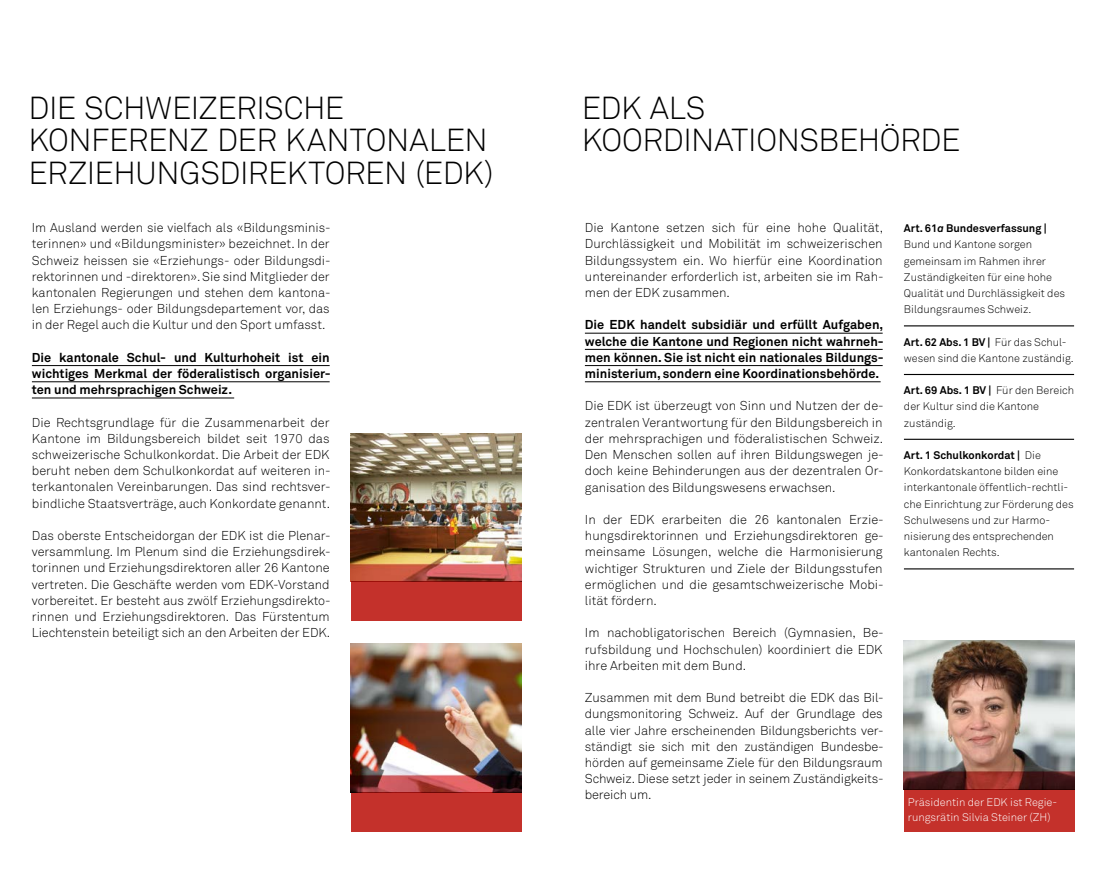
<style>
.page{position:relative;width:1106px;height:893px;background:#fff}
.page>*{position:absolute;margin:0;border:0;box-sizing:border-box;transform-origin:0 0}
.t1{font:300 31.5px/32.4px "Akkurat";letter-spacing:-.015em;color:#000}
.t2{font:300 12.75px/16.2px "Akkurat";color:#000;text-align:justify}
.t3{font:700 12.75px/16.2px "Akkurat";color:#000;text-align:justify}
.t4{font:300 10.95px/16.2px "Akkurat";color:#000}
.t5{font:300 10.95px/15.3px "Akkurat";color:#fff}
.s1{font-weight:700}
.s2{font-weight:700;font-style:italic}
</style>
<div class="page">
<img style="left:351px;top:644px;width:170px;height:149px">
<div style="left:351px;top:793px;width:170px;height:39px;background:#c4312b"></div>
<img style="left:351px;top:433px;width:170px;height:149px">
<div style="left:351px;top:582px;width:170px;height:39px;background:#c4312b"></div>
<img style="left:904px;top:641px;width:170px;height:148px">
<div style="left:904px;top:789px;width:170px;height:43px;background:#c4312b"></div>
<hr style="left:32px;top:365px;width:298px;height:1px;background:#000">
<hr style="left:32px;top:381px;width:298px;height:1px;background:#000">
<hr style="left:32px;top:398px;width:202px;height:1px;background:#000">
<hr style="left:585px;top:333px;width:297px;height:1px;background:#000">
<hr style="left:585px;top:349px;width:297px;height:1px;background:#000">
<hr style="left:585px;top:365px;width:297px;height:1px;background:#000">
<hr style="left:585px;top:381px;width:295px;height:1px;background:#000">
<hr style="left:904px;top:325px;width:170px;height:1px;background:#000">
<hr style="left:904px;top:374px;width:170px;height:1px;background:#000">
<hr style="left:904px;top:439px;width:170px;height:1px;background:#000">
<hr style="left:904px;top:568px;width:170px;height:1px;background:#000">
<h1 class="t1" style="left:28px;top:92px;width:466px">DIE SCHWEIZERISCHE<br>KONFERENZ DER KANTONALEN<br>ERZIEHUNGSDIREKTOREN (EDK)</h1>
<p class="t2" style="left:32px;top:220px;width:300px">Im Ausland werden sie vielfach als «Bildungsminis&shy;terinnen» und «Bildungsminister» bezeichnet. In der Schweiz heissen sie «Erziehungs- oder Bildungsdi&shy;rektorinnen und -direktoren». Sie sind Mitglieder der kantonalen Regierungen und stehen dem kantona&shy;len Erziehungs- oder Bildungsdepartement vor, das in der Regel auch die Kultur und den Sport umfasst.</p>
<p class="t3" style="left:32px;top:349px;width:300px">Die kantonale Schul- und Kulturhoheit ist ein wichtiges Merkmal der föderalistisch organisier&shy;ten und mehrsprachigen Schweiz.</p>
<p class="t2" style="left:32px;top:414px;width:300px">Die Rechtsgrundlage für die Zusammenarbeit der Kantone im Bildungsbereich bildet seit 1970 das schweizerische Schulkonkordat. Die Arbeit der EDK beruht neben dem Schulkonkordat auf weiteren in&shy;terkantonalen Vereinbarungen. Das sind rechtsver&shy;bindliche Staatsverträge, auch Konkordate genannt.</p>
<p class="t2" style="left:32px;top:528px;width:300px">Das oberste Entscheidorgan der EDK ist die Plenar&shy;versammlung. Im Plenum sind die Erziehungsdirek&shy;torinnen und Erziehungsdirektoren aller 26 Kantone vertreten. Die Geschäfte werden vom EDK-Vorstand vorbereitet. Er besteht aus zwölf Erziehungsdirekto&shy;rinnen und Erziehungsdirektoren. Das Fürstentum Liechtenstein beteiligt sich an den Arbeiten der EDK.</p>
<h1 class="t1" style="left:581px;top:92px;width:380px">EDK ALS<br>KOORDINATIONSBEHÖRDE</h1>
<p class="t2" style="left:585px;top:220px;width:300px">Die Kantone setzen sich für eine hohe Qualität, Durchlässigkeit und Mobilität im schweizerischen Bildungssystem ein. Wo hierfür eine Koordination untereinander erforderlich ist, arbeiten sie im Rah&shy;men der EDK zusammen.</p>
<p class="t3" style="left:585px;top:317px;width:300px">Die EDK handelt subsidiär und erfüllt Aufgaben, welche die Kantone und Regionen nicht wahrneh&shy;men können. Sie ist nicht ein nationales Bildungs&shy;ministerium, sondern eine Koordinationsbehörde.</p>
<p class="t2" style="left:585px;top:398px;width:300px">Die EDK ist überzeugt von Sinn und Nutzen der de&shy;zentralen Verantwortung für den Bildungsbereich in der mehrsprachigen und föderalistischen Schweiz.<br>Den Menschen sollen auf ihren Bildungswegen je&shy;doch keine Behinderungen aus der dezentralen Or&shy;ganisation des Bildungswesens erwachsen.</p>
<p class="t2" style="left:585px;top:512px;width:300px">In der EDK erarbeiten die 26 kantonalen Erzie&shy;hungsdirektorinnen und Erziehungsdirektoren ge&shy;meinsame Lösungen, welche die Harmonisierung wichtiger Strukturen und Ziele der Bildungsstufen ermöglichen und die gesamtschweizerische Mobi&shy;lität fördern.</p>
<p class="t2" style="left:585px;top:625px;width:300px">Im nachobligatorischen Bereich (Gymnasien, Be&shy;rufsbildung und Hochschulen) koordiniert die EDK ihre Arbeiten mit dem Bund.</p>
<p class="t2" style="left:585px;top:690px;width:300px">Zusammen mit dem Bund betreibt die EDK das Bil&shy;dungsmonitoring Schweiz. Auf der Grundlage des alle vier Jahre erscheinenden Bildungsberichts ver&shy;ständigt sie sich mit den zuständigen Bundesbe&shy;hörden auf gemeinsame Ziele für den Bildungsraum Schweiz. Diese setzt jeder in seinem Zuständigkeits&shy;bereich um.</p>
<p class="t4" style="left:904px;top:220px;width:163px"><span class="s1">Art. 61</span><span class="s2">a</span> <span class="s1">Bundesverfassung |<br></span>Bund und Kantone sorgen gemeinsam im Rahmen ihrer<br>Zuständigkeiten für eine hohe<br>Qualität und Durchlässigkeit des<br>Bildungsraumes Schweiz.</p>
<p class="t4" style="left:904px;top:334px;width:171px"><span class="s1">Art. 62 Abs. 1 BV |</span> Für das Schul&shy;wesen sind die Kantone zuständig.</p>
<p class="t4" style="left:904px;top:382px;width:172px"><span class="s1">Art. 69 Abs. 1 BV |</span> Für den Bereich der Kultur sind die Kantone zuständig.</p>
<p class="t4" style="left:904px;top:447px;width:171px"><span class="s1">Art. 1 Schulkonkordat |</span> Die<br>Konkordatskantone bilden eine interkantonale öffentlich-rechtli&shy;che Einrichtung zur Förderung des<br>Schulwesens und zur Harmo&shy;nisierung des entsprechenden kantonalen Rechts.</p>
<p class="t5" style="left:908px;top:794px;width:151px">Präsidentin der EDK ist Regie&shy;rungsrätin Silvia Steiner (ZH)</p>
</div>
